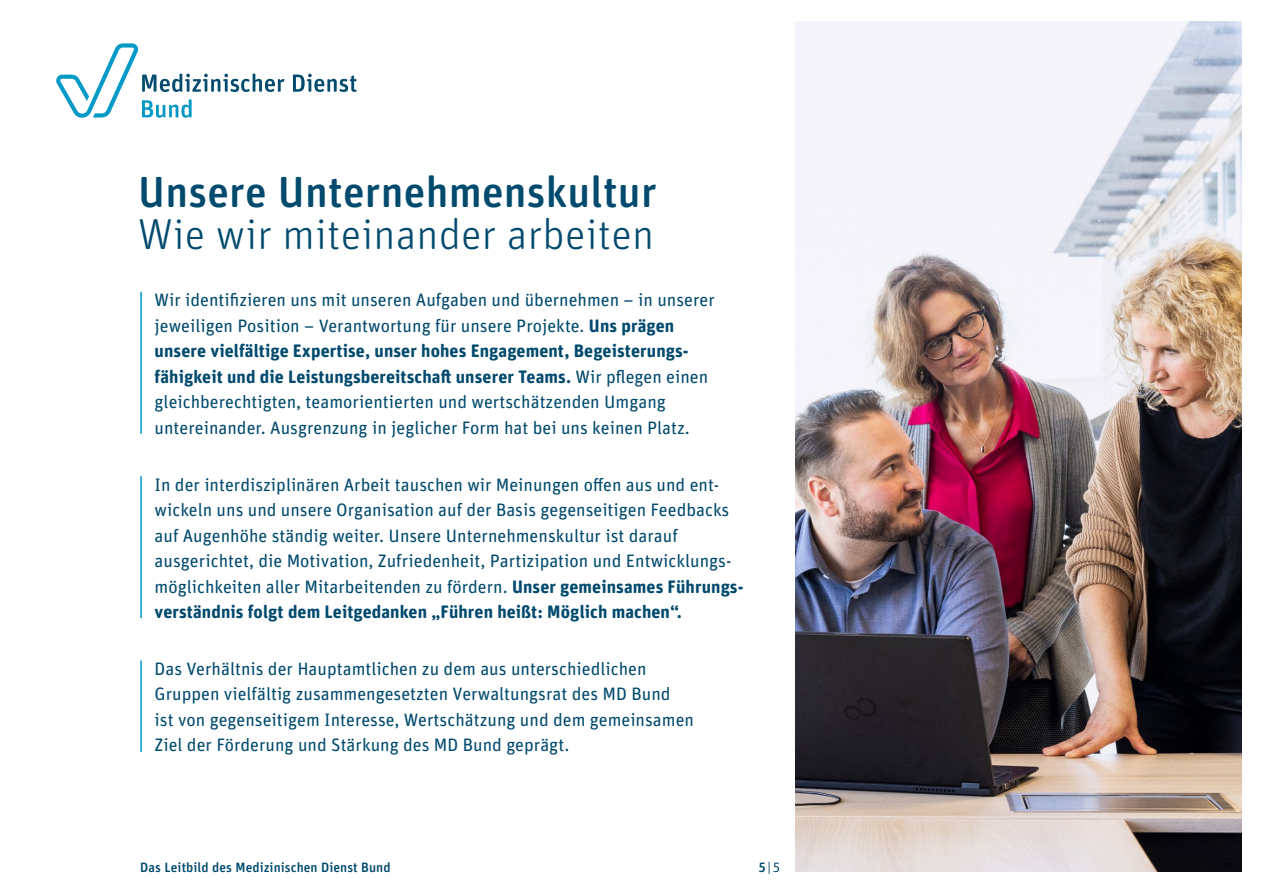
<style>
.page{position:relative;width:1263px;height:893px;background:#fff}
.page>*{position:absolute;margin:0;border:0;box-sizing:border-box;transform-origin:0 0}
.t1{font:300 43.5px "Unit Rounded Pro";letter-spacing:.005em;color:#004a6e}
.t2{font:500 43.5px "Unit Rounded Pro";letter-spacing:.005em;color:#004a6e}
.t3{font:18px/25.5px "Unit Rounded Pro";color:#004a6e}
.t4{font:500 13.5px "Unit Rounded Pro";letter-spacing:.005em;color:#004a6e}
.t5{font:13.5px "Unit Rounded Pro";color:#004a6e}
.s1{font-weight:700}
.s2{font-weight:500}
</style>
<div class="page">
<hr style="left:140px;top:292px;width:2px;height:142px;background:#0099c6">
<hr style="left:140px;top:476px;width:2px;height:142px;background:#0099c6">
<hr style="left:140px;top:660px;width:2px;height:92px;background:#0099c6">
<img style="left:795px;top:21px;width:447px;height:851px">
<svg style="left:293px;top:74px;width:64px;height:18px"></svg>
<svg style="left:56px;top:43px;width:228px;height:75px"></svg>
<h1 class="t2" style="left:138px;top:162px;width:520px">Unsere Unternehmenskultur</h1>
<h1 class="t1" style="left:138px;top:207px;width:517px">Wie wir miteinander arbeiten</h1>
<p class="t3" style="left:155px;top:286px;width:562px">Wir identifizieren uns mit unseren Aufgaben und übernehmen – in unserer jeweiligen Position – Verantwortung für unsere Projekte. <span class="s1">Uns prägen unsere vielfältige Expertise, unser hohes Engagement, Begeisterungs&shy;fähigkeit und die Leistungsbereitschaft unserer Teams.</span> Wir pflegen einen gleichberechtigten, teamorientierten und wertschätzenden Umgang untereinander. Ausgrenzung in jeglicher Form hat bei uns keinen Platz.</p>
<p class="t3" style="left:155px;top:471px;width:590px">In der interdisziplinären Arbeit tauschen wir Meinungen offen aus und ent&shy;wickeln uns und unsere Organisation auf der Basis gegenseitigen Feedbacks auf Augenhöhe ständig weiter. Unsere Unternehmenskultur ist darauf ausgerichtet, die Motivation, Zufriedenheit, Partizipation und Entwicklungs&shy;möglichkeiten aller Mitarbeitenden zu fördern. <span class="s1">Unser gemeinsames Führungs&shy;verständnis folgt dem Leitgedanken „Führen heißt: Möglich machen“.</span></p>
<p class="t3" style="left:155px;top:655px;width:541px">Das Verhältnis der Hauptamtlichen zu dem aus unterschiedlichen Gruppen vielfältig zusammengesetzten Verwaltungsrat des MD Bund ist von gegenseitigem Interesse, Wertschätzung und dem gemeinsamen Ziel der Förderung und Stärkung des MD Bund geprägt.</p>
<p class="t4" style="left:140px;top:857px;width:252px">Das Leitbild des Medizinischen Dienst Bund</p>
<p class="t5" style="left:758px;top:858px;width:24px"><span class="s2">5</span>|5</p>
</div>
